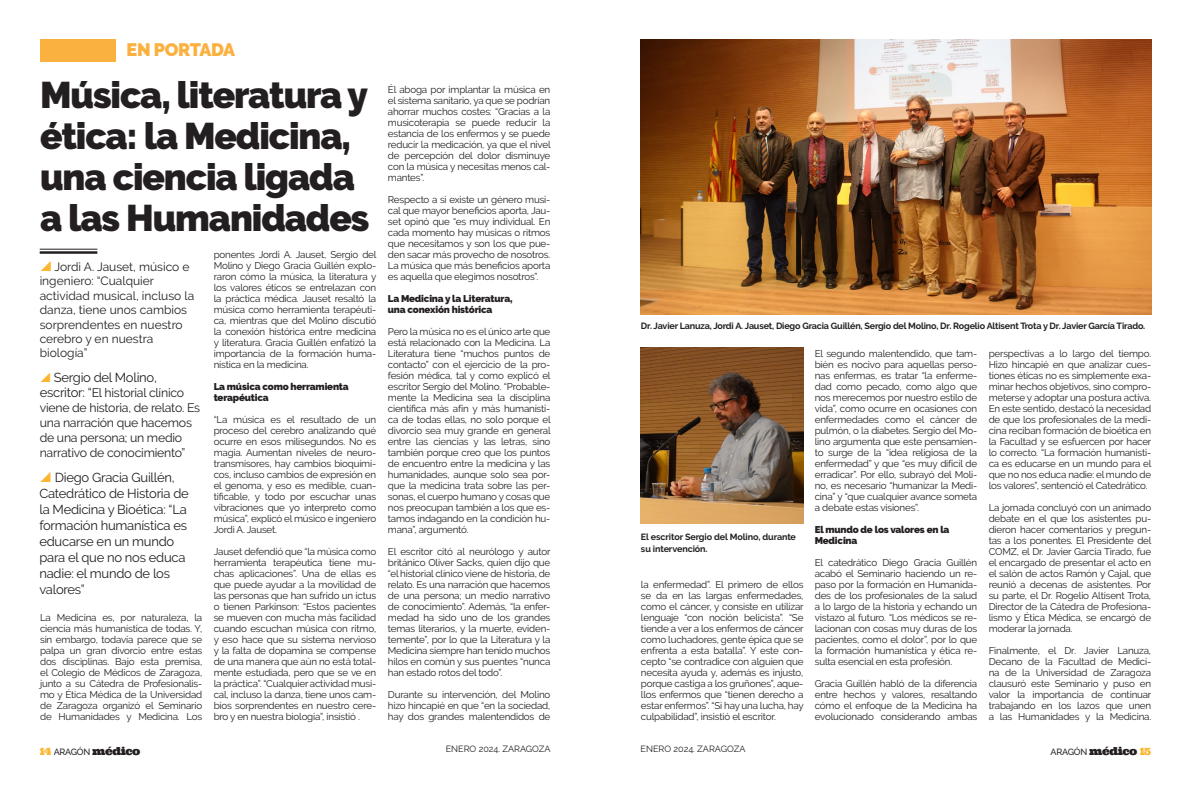
<style>
.page{position:relative;width:1191px;height:794px;background:#fff}
.page>*{position:absolute;margin:0;border:0;box-sizing:border-box;transform-origin:0 0}
.t1{font:900 37px/41px "Raleway";letter-spacing:-.03em;color:#231f20}
.t2{font:900 18px "Raleway";letter-spacing:-.02em;color:#fbb140}
.t3{font:13px/16px "Raleway";letter-spacing:-.02em;color:#231f20}
.t4{font:12.3px/15px "Raleway";letter-spacing:-.02em;color:#231f20}
.t5{font:12px/14.4px "Raleway";color:#231f20}
.t6{font:9.8px/11px "Raleway";letter-spacing:-.02em;color:#231f20;text-align:justify}
.t7{font:900 9.8px/11px "Raleway";letter-spacing:-.02em;color:#231f20}
.t8{font:700 9px/12px "Raleway";letter-spacing:-.02em;color:#231f20}
.t9{font:9px "Raleway";color:#231f20}
.t10{font:500 9px "Raleway";letter-spacing:-.03em;color:#231f20}
.s1{font-size:13px}
.s2{font-family:"Ultra";font-weight:400;font-size:10px;color:#fcb632}
.s3{font-family:"Ultra";font-weight:400;font-size:11px}
</style>
<div class="page">
<div style="left:40px;top:39px;width:75px;height:22px;background:#fbb140"></div>
<hr style="left:40px;top:249px;width:57px;height:1px;background:#231f20">
<hr style="left:40px;top:251px;width:57px;height:3px;background:#231f20">
<img style="left:641px;top:40px;width:510px;height:275px">
<img style="left:641px;top:348px;width:162px;height:176px">
<h2 class="t2" style="left:127px;top:40px;width:110px">EN PORTADA</h2>
<h1 class="t1" style="left:40px;top:74px;width:331px">Música, literatura y ética: la Medicina, una ciencia ligada a las Humanidades</h1>
<p class="t5" style="left:40px;top:260px;width:156px;text-indent:15px">Jordi A. Jauset, músico e ingeniero: “Cualquier actividad musical, incluso la danza, tiene unos cambios sorprendentes en nuestro cerebro y en nuestra biología”</p>
<h3 class="t3" style="left:54px;top:369px;width:105px">Sergio del Molino,</h3>
<p class="t4" style="left:40px;top:385px;width:162px"><span class="s1">escritor: “</span>El historial clínico viene de historia, de relato. Es una narración que hacemos de una persona; un medio narrativo de conocimiento”</p>
<h3 class="t3" style="left:39px;top:469px;width:151px;text-indent:15px">Diego Gracia Guillén,<br>Catedrático de Historia de la Medicina y Bioética: “La formación humanística es educarse en un mundo para el que no nos educa nadie: el mundo de los valores”</h3>
<p class="t6" style="left:40px;top:612px;width:164px">La Medicina es, por naturaleza, la ciencia más humanística de todas. Y, sin embargo, todavía parece que se palpa un gran divorcio entre estas dos disciplinas. Bajo esta premisa, el Colegio de Médicos de Zaragoza, junto a su Cátedra de Profesionalis&shy;mo y Ética Médica de la Universidad de Zaragoza organizó el Seminario de Humanidades y Medicina. Los</p>
<p class="t6" style="left:214px;top:249px;width:164px">ponentes Jordi A. Jauset, Sergio del Molino y Diego Gracia Guillén explo&shy;raron cómo la música, la literatura y los valores éticos se entrelazan con la práctica médica. Jauset resaltó la música como herramienta terapéuti&shy;ca, mientras que del Molino discutió la conexión histórica entre medicina y literatura. Gracia Guillén enfatizó la importancia de la formación huma&shy;nística en la medicina.</p>
<p class="t7" style="left:214px;top:381px;width:136px">La música como herramienta terapéutica</p>
<p class="t6" style="left:214px;top:414px;width:164px">“La música es el resultado de un proceso del cerebro analizando qué ocurre en esos milisegundos. No es magia. Aumentan niveles de neuro&shy;transmisores, hay cambios bioquími&shy;cos, incluso cambios de expresión en el genoma, y eso es medible, cuan&shy;tificable, y todo por escuchar unas vibraciones que yo interpreto como música”, explicó el músico e ingeniero Jordi A. Jauset.</p>
<p class="t6" style="left:214px;top:546px;width:164px">Jauset defendió que “la música como herramienta terapéutica tiene mu&shy;chas aplicaciones”. Una de ellas es que puede ayudar a la movilidad de las personas que han sufrido un ictus o tienen Parkinson: “Estos pacientes se mueven con mucha más facilidad cuando escuchan música con ritmo, y eso hace que su sistema nervioso y la falta de dopamina se compense de una manera que aún no está total&shy;mente estudiada, pero que se ve en la práctica”. “Cualquier actividad musi&shy;cal, incluso la danza, tiene unos cam&shy;bios sorprendentes en nuestro cere&shy;bro y en nuestra biología”, insistió .</p>
<p class="t6" style="left:388px;top:84px;width:164px">Él aboga por implantar la música en el sistema sanitario, ya que se podrían ahorrar muchos costes: “Gracias a la musicoterapia se puede reducir la estancia de los enfermos y se puede reducir la medicación, ya que el nivel de percepción del dolor disminuye con la música y necesitas menos cal&shy;mantes”.</p>
<p class="t6" style="left:388px;top:194px;width:164px">Respecto a si existe un género musi&shy;cal que mayor beneficios aporta, Jau&shy;set opinó que “es muy individual. En cada momento hay músicas o ritmos que necesitamos y son los que pue&shy;den sacar más provecho de nosotros.<br>La música que más beneficios aporta es aquella que elegimos nosotros”.</p>
<p class="t7" style="left:388px;top:293px;width:126px">La Medicina y la Literatura, una conexión histórica</p>
<p class="t6" style="left:388px;top:326px;width:164px">Pero la música no es el único arte que está relacionado con la Medicina. La Literatura tiene “muchos puntos de contacto” con el ejercicio de la pro&shy;fesión médica, tal y como explicó el escritor Sergio del Molino. “Probable&shy;mente la Medicina sea la disciplina científica más afín y más humanísti&shy;ca de todas ellas, no solo porque el divorcio sea muy grande en general entre las ciencias y las letras, sino también porque creo que los puntos de encuentro entre la medicina y las humanidades, aunque solo sea por&shy;que la medicina trata sobre las per&shy;sonas, el cuerpo humano y cosas que nos preocupan también a los que es&shy;tamos indagando en la condición hu&shy;mana”, argumentó.</p>
<p class="t6" style="left:388px;top:546px;width:164px">El escritor citó al neurólogo y autor británico Oliver Sacks, quien dijo que “el historial clínico viene de historia, de relato. Es una narración que hacemos de una persona; un medio narrativo de conocimiento”. Además, “la enfer&shy;medad ha sido uno de los grandes temas literarios, y la muerte, eviden&shy;temente”, por lo que la Literatura y la Medicina siempre han tenido muchos hilos en común y sus puentes “nunca han estado rotos del todo”.</p>
<p class="t6" style="left:388px;top:689px;width:164px">Durante su intervención, del Molino hizo hincapié en que “en la sociedad, hay dos grandes malentendidos de</p>
<p class="t8" style="left:641px;top:320px;width:506px">Dr. Javier Lanuza, Jordi A. Jauset, Diego Gracia Guillén, Sergio del Molino, Dr. Rogelio Altisent Trota y Dr. Javier García Tirado.</p>
<p class="t8" style="left:641px;top:530px;width:156px">El escritor Sergio del Molino, durante su intervención.</p>
<p class="t6" style="left:641px;top:579px;width:164px">la enfermedad”. El primero de ellos se da en las largas enfermedades, como el cáncer, y consiste en utilizar lenguaje “con noción belicista”. “Se tiende a ver a los enfermos de cáncer como luchadores, gente épica que se enfrenta a esta batalla”. Y este con&shy;cepto “se contradice con alguien que necesita ayuda y, además es injusto, porque castiga a los gruñones”, aque&shy;llos enfermos que “tienen derecho a estar enfermos”. “Si hay una lucha, hay culpabilidad”, insistió el escritor.</p>
<p class="t6" style="left:814px;top:348px;width:164px">El segundo malentendido, que tam&shy;bién es nocivo para aquellas perso&shy;nas enfermas, es tratar “la enferme&shy;dad como pecado, como algo que nos merecemos por nuestro estilo de vida”, como ocurre en ocasiones con enfermedades como el cáncer de pulmón, o la diabetes. Sergio del Mo&shy;lino argumenta que este pensamien&shy;to surge de la “idea religiosa de la enfermedad” y que “es muy difícil de erradicar”. Por ello, subrayó del Moli&shy;no, es necesario “humanizar la Medi&shy;cina” y “que cualquier avance someta a debate estas visiones”.</p>
<p class="t7" style="left:814px;top:524px;width:136px">El mundo de los valores en la<br>Medicina</p>
<p class="t6" style="left:814px;top:557px;width:164px">El catedrático Diego Gracia Guillén acabó el Seminario haciendo un re&shy;paso por la formación en Humanida&shy;des de los profesionales de la salud a lo largo de la historia y echando un vistazo al futuro. “Los médicos se re&shy;lacionan con cosas muy duras de los pacientes, como el dolor”, por lo que la formación humanística y ética re&shy;sulta esencial en esta profesión.</p>
<p class="t6" style="left:814px;top:678px;width:164px">Gracia Guillén habló de la diferencia entre hechos y valores, resaltando cómo el enfoque de la Medicina ha evolucionado considerando ambas</p>
<p class="t6" style="left:988px;top:348px;width:164px">perspectivas a lo largo del tiempo.<br>Hizo hincapié en que analizar cues&shy;tiones éticas no es simplemente exa&shy;minar hechos objetivos, sino compro&shy;meterse y adoptar una postura activa.<br>En este sentido, destacó la necesidad de que los profesionales de la medi&shy;cina reciban formación de bioética en la Facultad y se esfuercen por hacer lo correcto. “La formación humanísti&shy;ca es educarse en un mundo para el que no nos educa nadie: el mundo de los valores”, sentenció el Catedrático.</p>
<p class="t6" style="left:988px;top:502px;width:164px">La jornada concluyó con un animado debate en el que los asistentes pu&shy;dieron hacer comentarios y pregun&shy;tas a los ponentes. El Presidente del COMZ, el Dr. Javier García Tirado, fue el encargado de presentar el acto en el salón de actos Ramón y Cajal, que reunió a decenas de asistentes. Por su parte, el Dr. Rogelio Altisent Trota, Director de la Cátedra de Profesiona&shy;lismo y Ética Médica, se encargó de moderar la jornada.</p>
<p class="t6" style="left:988px;top:645px;width:164px">Finalmente, el Dr. Javier Lanuza, Decano de la Facultad de Medici&shy;na de la Universidad de Zaragoza clausuró este Seminario y puso en valor la importancia de continuar trabajando en los lazos que unen a las Humanidades y la Medicina.</p>
<p class="t10" style="left:40px;top:746px;width:102px"><span class="s2">14</span> ARAGÓN <span class="s3">médico</span></p>
<p class="t9" style="left:446px;top:744px;width:106px">ENERO 2024. ZARAGOZA</p>
<p class="t9" style="left:640px;top:744px;width:106px">ENERO 2024. ZARAGOZA</p>
<p class="t10" style="left:1050px;top:746px;width:102px">ARAGÓN <span class="s3">médico</span> <span class="s2">15</span></p>
</div>
